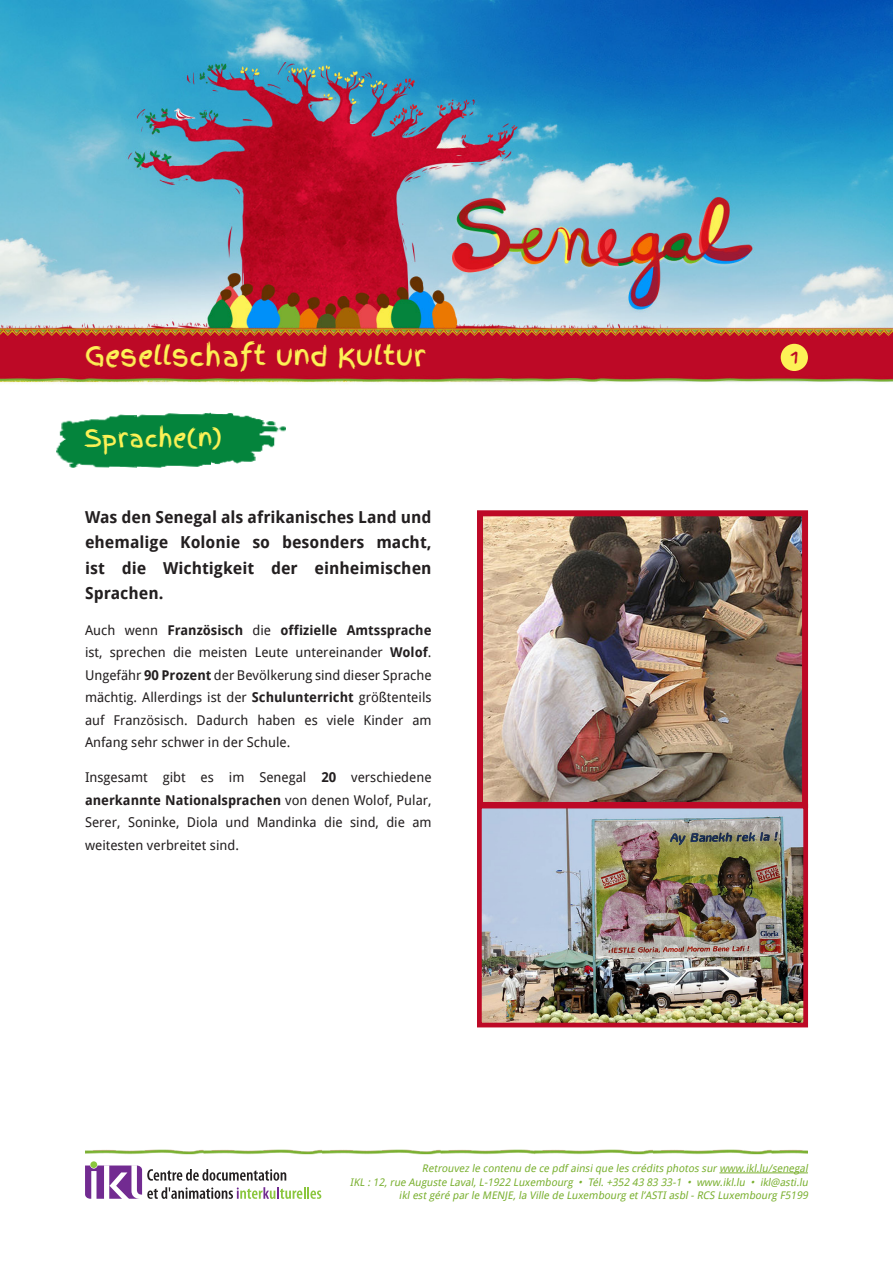
<style>
.page{position:relative;width:893px;height:1263px;background:#fff}
.page>*{position:absolute;margin:0;border:0;box-sizing:border-box;transform-origin:0 0}
.t1{font:27px "Finger Paint";color:#fdf256}
.t2{font:24px "Finger Paint";color:#fdf256}
.t3{font:18px "Finger Paint";color:#bd0926}
.Norm{font:700 16.5px/25.5px "Droid Sans";color:#231f20;text-align:justify}
.Norm-2{font:13.5px/22.5px "Droid Sans";color:#231f20;text-align:justify}
.legende{font:italic 10.5px "Droid Sans";color:#7ab030}
.s1{font-weight:700}
</style>
<div class="page">
<img style="left:85px;top:1149px;width:723px;height:6px">
<hr style="left:719px;top:1172px;width:89px;height:1px;background:#7ab030">
<div style="left:90px;top:1161px;width:7px;height:7px;background:#8bc63e;border-radius:50%"></div>
<svg style="left:85px;top:1165px;width:236px;height:34px"></svg>
<img style="left:0;top:0;width:893px;height:384px">
<div style="left:781px;top:344px;width:27px;height:27px;background:#fdf256;border-radius:50%"></div>
<img style="left:477px;top:510px;width:332px;height:291px">
<img style="left:57px;top:414px;width:78px;height:54px">
<img style="left:211px;top:413px;width:75px;height:52px">
<img style="left:135px;top:412px;width:76px;height:56px">
<img style="left:477px;top:801px;width:332px;height:227px">
<p class="t1" style="left:85px;top:337px;width:342px">Gesellschaft und Kultur</p>
<p class="t2" style="left:85px;top:421px;width:139px">Sprache(n)</p>
<p class="Norm" style="left:85px;top:504px;width:348px">Was den Senegal als afrikanisches Land und ehemalige Kolonie so besonders macht, ist die Wichtigkeit der einheimischen Sprachen.</p>
<p class="Norm-2" style="left:85px;top:619px;width:348px">Auch wenn <span class="s1">Französisch</span> die <span class="s1">offizielle Amtssprache </span>ist, sprechen die meisten Leute untereinander <span class="s1">Wolof</span>.<br>Ungefähr <span class="s1">90 Prozent</span> der Bevölkerung sind dieser Sprache mächtig. Allerdings ist der <span class="s1">Schulunterricht</span> größtenteils auf Französisch. Dadurch haben es viele Kinder am Anfang sehr schwer in der Schule.</p>
<p class="Norm-2" style="left:85px;top:766px;width:348px">Insgesamt gibt es im Senegal <span class="s1">20</span> verschiedene <span class="s1">anerkannte Nationalsprachen</span> von denen Wolof, Pular, Serer, Soninke, Diola und Mandinka die sind, die am weitesten verbreitet sind.</p>
<p class="t3" style="left:790px;top:343px;width:9px">1</p>
<p class="legende" style="left:422px;top:1162px;width:390px">Retrouvez le contenu de ce pdf ainsique les crédits photos sur www.ikl.lu/senegal</p>
<p class="legende" style="left:350px;top:1176px;width:462px">IKL :12,rue Auguste Laval,L-1922 Luxembourg • Tél.+352 43 83 33-1 • www.ikl.lu • ikl@asti.lu</p>
<p class="legende" style="left:399px;top:1189px;width:413px">iklestgéré par le MENJ E,la Ville de Luxembourg etl’ASTIasbl-RCS Luxembourg F5199</p>
</div>
